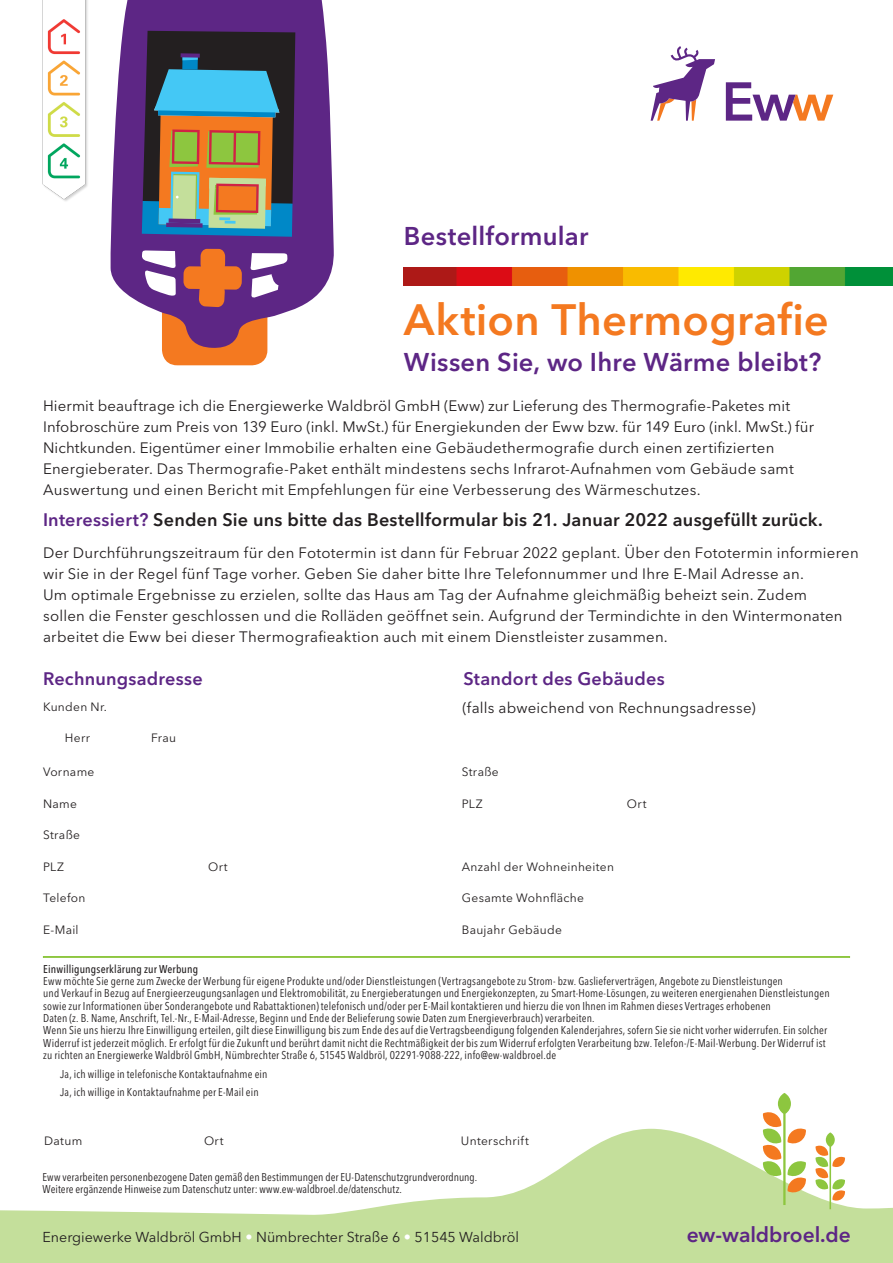
<style>
.page{position:relative;width:893px;height:1263px;background:#fff}
.page>*{position:absolute;margin:0;border:0;box-sizing:border-box;transform-origin:0 0}
.t1{font:600 43.5px "Avenir Next LT Pro";letter-spacing:.005em;color:#f47920}
.t2{font:600 25.5px "Avenir Next LT Pro";letter-spacing:.01em;color:#5d2685}
.t3{font:600 21px "Avenir Next LT Pro";letter-spacing:-.005em;color:#5d2685}
.t4{font:600 18px "Avenir Next LT Pro";letter-spacing:.01em;color:#231f20}
.t5{font:600 18px "Avenir Next LT Pro";letter-spacing:.01em;color:#5d2685}
.t6{font:15px/21px "Avenir Next LT Pro";letter-spacing:.015em;color:#231f20}
.t7{font:14.25px "Avenir Next LT Pro";color:#231f20}
.t8{font:12px "Avenir Next LT Pro";letter-spacing:.025em;color:#231f20}
.t9{font:condensed 11.25px/12.3px "Avenir Next LT Pro";letter-spacing:.015em;color:#231f20}
.t10{font:500 condensed 11.25px "Avenir Next LT Pro";letter-spacing:.01em;color:#231f20}
.s1{color:#5d2685}
.s2{color:#fff}
</style>
<div class="page">
<svg style="left:0;top:1129px;width:893px;height:134px;fill:#c4df9b"></svg>
<svg style="left:651px;top:46px;width:64px;height:75px"></svg>
<svg style="left:726px;top:82px;width:107px;height:39px"></svg>
<img style="left:404px;top:268px;width:489px;height:18px">
<div style="left:43px;top:956px;width:807px;height:1px;border:1px solid #8dc63f"></div>
<svg style="left:762px;top:1093px;width:44px;height:112px"></svg>
<svg style="left:815px;top:1132px;width:30px;height:77px"></svg>
<img style="left:42px;top:0;width:46px;height:201px">
<div style="left:162px;top:237px;width:105px;height:128px;background:#f47920;border-radius:15px"></div>
<svg style="left:110px;top:0;width:224px;height:349px;background:#786383"></svg>
<svg style="left:183px;top:249px;width:59px;height:58px"></svg>
<svg style="left:249px;top:253px;width:39px;height:45px"></svg>
<svg style="left:142px;top:250px;width:35px;height:49px"></svg>
<h2 class="t2" style="left:404px;top:221px;width:186px">Bestellformular</h2>
<h1 class="t1" style="left:404px;top:293px;width:426px">Aktion Thermografie</h1>
<h2 class="t2" style="left:404px;top:347px;width:419px">Wissen Sie, wo Ihre Wärme bleibt?</h2>
<p class="t6" style="left:43px;top:395px;width:772px">Hiermit beauftrage ich die Energiewerke Waldbröl GmbH (Eww) zur Lieferung des Thermografie-Paketes mit Infobroschüre zum Preis von 139 Euro (inkl. MwSt.) für Energiekunden der Eww bzw. für 149 Euro (inkl. MwSt.) für Nichtkunden. Eigentümer einer Immobilie erhalten eine Gebäudethermografie durch einen zertifizierten Energieberater. Das Thermografie-Paket enthält mindestens sechs Infrarot-Aufnahmen vom Gebäude samt Auswertung und einen Bericht mit Empfehlungen für eine Verbesserung des Wärmeschutzes.</p>
<h3 class="t4" style="left:43px;top:509px;width:781px"><span class="s1">Interessiert?</span> Senden Sie uns bitte das Bestellformular bis 21. Januar 2022 ausgefüllt zurück.</h3>
<p class="t6" style="left:43px;top:542px;width:817px">Der Durchführungszeitraum für den Fototermin ist dann für Februar 2022 geplant. Über den Fototermin informieren wir Sie in der Regel fünf Tage vorher. Geben Sie daher bitte Ihre Telefonnummer und Ihre E-Mail Adresse an.<br>Um optimale Ergebnisse zu erzielen, sollte das Haus am Tag der Aufnahme gleichmäßig beheizt sein. Zudem<br>sollen die Fenster geschlossen und die Rolläden geöffnet sein. Aufgrund der Termindichte in den Wintermonaten arbeitet die Eww bei dieser Thermografieaktion auch mit einem Dienstleister zusammen.</p>
<h3 class="t5" style="left:43px;top:668px;width:161px">Rechnungsadresse</h3>
<h3 class="t5" style="left:463px;top:668px;width:203px">Standort des Gebäudes</h3>
<p class="t8" style="left:43px;top:700px;width:66px">Kunden Nr.</p>
<p class="t8" style="left:65px;top:731px;width:27px">Herr</p>
<p class="t8" style="left:151px;top:731px;width:27px">Frau</p>
<p class="t8" style="left:43px;top:765px;width:53px">Vorname</p>
<p class="t8" style="left:43px;top:796px;width:35px">Name</p>
<p class="t8" style="left:43px;top:828px;width:39px">Straße</p>
<p class="t8" style="left:43px;top:859px;width:22px">PLZ</p>
<p class="t8" style="left:208px;top:859px;width:21px">Ort</p>
<p class="t8" style="left:43px;top:891px;width:44px">Telefon</p>
<p class="t8" style="left:43px;top:922px;width:37px">E-Mail</p>
<h3 class="t6" style="left:463px;top:697px;width:294px">(falls abweichend von Rechnungsadresse)</h3>
<p class="t8" style="left:462px;top:765px;width:39px">Straße</p>
<p class="t8" style="left:462px;top:796px;width:22px">PLZ</p>
<p class="t8" style="left:627px;top:796px;width:21px">Ort</p>
<p class="t8" style="left:462px;top:859px;width:154px">Anzahl der Wohneinheiten</p>
<p class="t8" style="left:462px;top:891px;width:124px">Gesamte Wohnfläche</p>
<p class="t8" style="left:462px;top:922px;width:102px">Baujahr Gebäude</p>
<p class="t10" style="left:43px;top:962px;width:156px">Einwilligungserklärung zur Werbung</p>
<p class="t9" style="left:43px;top:975px;width:788px">Eww möchte Sie gerne zum Zwecke der Werbung für eigene Produkte und/oder Dienstleistungen (Vertragsangebote zu Strom- bzw. Gaslieferverträgen, Angebote zu Dienstleistungen<br>und Verkauf in Bezug auf Energieerzeugungsanlagen und Elektromobilität, zu Energieberatungen und Energiekonzepten, zu Smart-Home-Lösungen, zu weiteren energienahen Dienstleistungen sowie zur Informationen über Sonderangebote und Rabattaktionen) telefonisch und/oder per E-Mail kontaktieren und hierzu die von Ihnen im Rahmen dieses Vertrages erhobenen<br>Daten (z. B. Name, Anschrift, Tel.-Nr., E-Mail-Adresse, Beginn und Ende der Belieferung sowie Daten zum Energieverbrauch) verarbeiten.<br>Wenn Sie uns hierzu Ihre Einwilligung erteilen, gilt diese Einwilligung bis zum Ende des auf die Vertragsbeendigung folgenden Kalenderjahres, sofern Sie sie nicht vorher widerrufen. Ein solcher Widerruf ist jederzeit möglich. Er erfolgt für die Zukunft und berührt damit nicht die Rechtmäßigkeit der bis zum Widerruf erfolgten Verarbeitung bzw. Telefon-/E-Mail-Werbung. Der Widerruf ist zu richten an Energiewerke Waldbröl GmbH, Nümbrechter Straße 6, 51545 Waldbröl, 02291-9088-222, info@ew-waldbroel.de</p>
<p class="t9" style="left:60px;top:1065px;width:209px;line-height:18px">Ja, ich willige in telefonische Kontaktaufnahme ein<br>Ja, ich willige in Kontaktaufnahme per E-Mail ein</p>
<p class="t8" style="left:44px;top:1133px;width:40px">Datum</p>
<p class="t8" style="left:204px;top:1133px;width:21px">Ort</p>
<p class="t8" style="left:461px;top:1133px;width:69px">Unterschrift</p>
<p class="t9" style="left:43px;top:1171px;width:436px">Eww verarbeiten personenbezogene Daten gemäß den Bestimmungen der EU-Datenschutzgrundverordnung.<br>Weitere ergänzende Hinweise zum Datenschutz unter: www.ew-waldbroel.de/datenschutz.</p>
<p class="t7" style="left:43px;top:1229px;width:478px">Energiewerke Waldbröl GmbH <span class="s2">•</span> Nümbrechter Straße 6 <span class="s2">•</span> 51545 Waldbröl</p>
<h3 class="t3" style="left:687px;top:1221px;width:165px">ew-waldbroel.de</h3>
</div>
